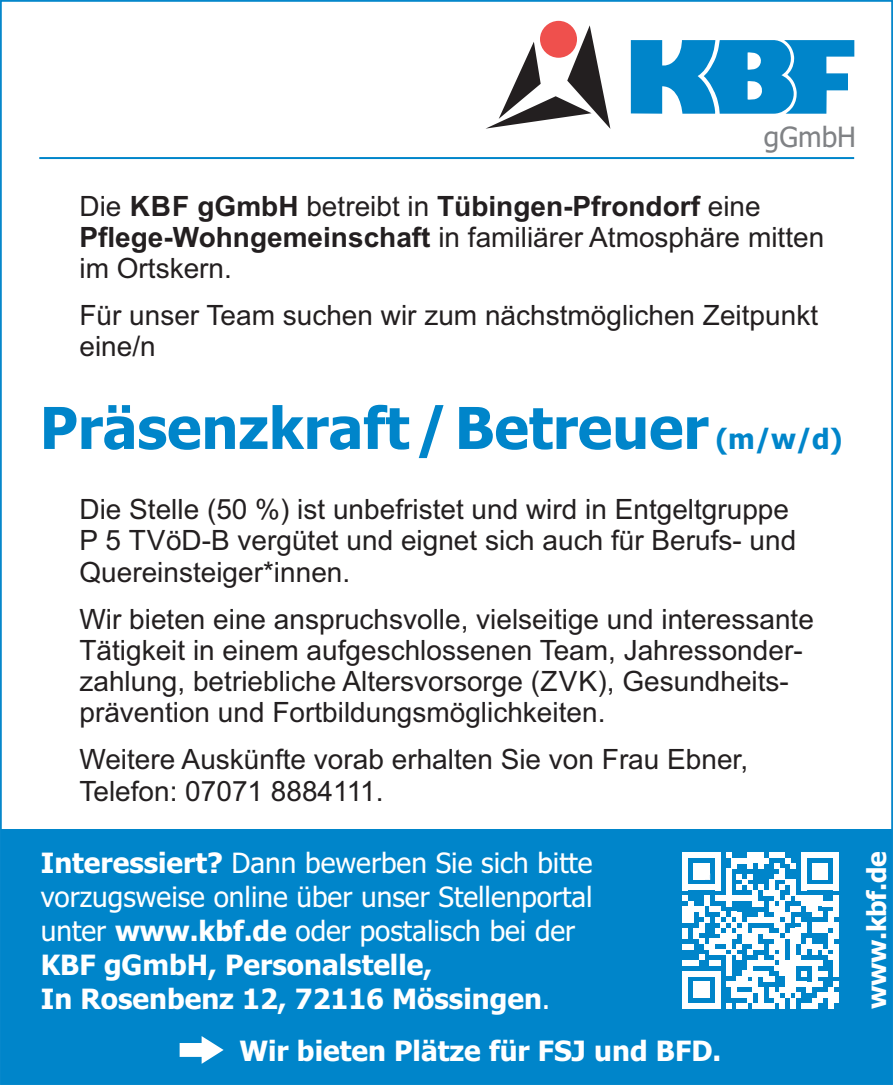
<style>
.page{position:relative;width:893px;height:1085px;background:#fff}
.page>*{position:absolute;margin:0;border:0;box-sizing:border-box;transform-origin:0 0}
.t1{font:700 57.75px "Tahoma";color:#0085ca}
.t2{font:28px/31.2px "Arial";color:#231f20}
.t3{font:28px/33.9px "Tahoma";color:#fff}
.t4{font:700 28px "Tahoma";color:#fff}
.t5{font:28px "Tahoma";color:#808285}
.t6{font:700 26.25px "Tahoma";letter-spacing:-.015em;color:#fff}
.s1{font-weight:700}
.s2{font-size:28px}
</style>
<div class="page">
<div style="left:540px;top:21px;width:37px;height:37px;background:#ef504d;border-radius:50%"></div>
<svg style="left:486px;top:25px;width:124px;height:104px"></svg>
<svg style="left:631px;top:40px;width:223px;height:74px"></svg>
<hr style="left:39px;top:157px;width:815px;height:2px;background:#0085ca">
<div style="left:2px;top:829px;width:890px;height:255px;background:#0085ca"></div>
<svg style="left:180px;top:1036px;width:44px;height:28px"></svg>
<svg style="left:683px;top:852px;width:156px;height:157px"></svg>
<div style="left:833px;top:992px;width:6px;height:11px;background:#fff"></div>
<p class="t5" style="left:764px;top:125px;width:94px">gGmbH</p>
<p class="t2" style="left:79px;top:193px;width:746px">Die <span class="s1">KBF gGmbH</span> betreibt in <span class="s1">Tübingen-Pfrondorf</span> eine<br><span class="s1">Pflege-Wohngemeinschaft</span> in familiärer Atmosphäre mitten im Ortskern.</p>
<p class="t2" style="left:79px;top:302px;width:740px">Für unser Team suchen wir zum nächstmöglichen Zeitpunkt eine/n</p>
<h1 class="t1" style="left:40px;top:405px;width:804px">Präsenzkraft/Betreuer <span class="s2">(m/w/d)</span></h1>
<p class="t2" style="left:79px;top:496px;width:718px">Die Stelle (50 %) ist unbefristet und wird in Entgeltgruppe<br>P 5 TVöD-B vergütet und eignet sich auch für Berufs- und<br>Quereinsteiger*innen.</p>
<p class="t2" style="left:79px;top:606px;width:736px">Wir bieten eine anspruchsvolle, vielseitige und interessante Tätigkeit in einem aufgeschlossenen Team, Jahressonder&shy;zahlung, betriebliche Altersvorsorge (ZVK), Gesundheits&shy;prävention und Fortbildungsmöglichkeiten.</p>
<p class="t2" style="left:79px;top:746px;width:670px">Weitere Auskünfte vorab erhalten Sie von Frau Ebner,<br>Telefon: 07071 8884111.</p>
<p class="t3" style="left:41px;top:849px;width:553px"><span class="s1">Interessiert?</span> Dann bewerben Sie sich bitte vorzugsweise online über unser Stellenportal unter <span class="s1">www.kbf.de</span> oder postalisch bei der <span class="s1">KBF gGmbH, Personalstelle,<br>In Rosenbenz 12, 72116 Mössingen</span>.</p>
<p class="t4" style="left:239px;top:1039px;width:483px">Wir bieten Plätze für FSJ und BFD.</p>
<p class="t6" style="left:866px;top:1009px;width:159px;rotate:-90deg">www.kbf.de</p>
</div>
